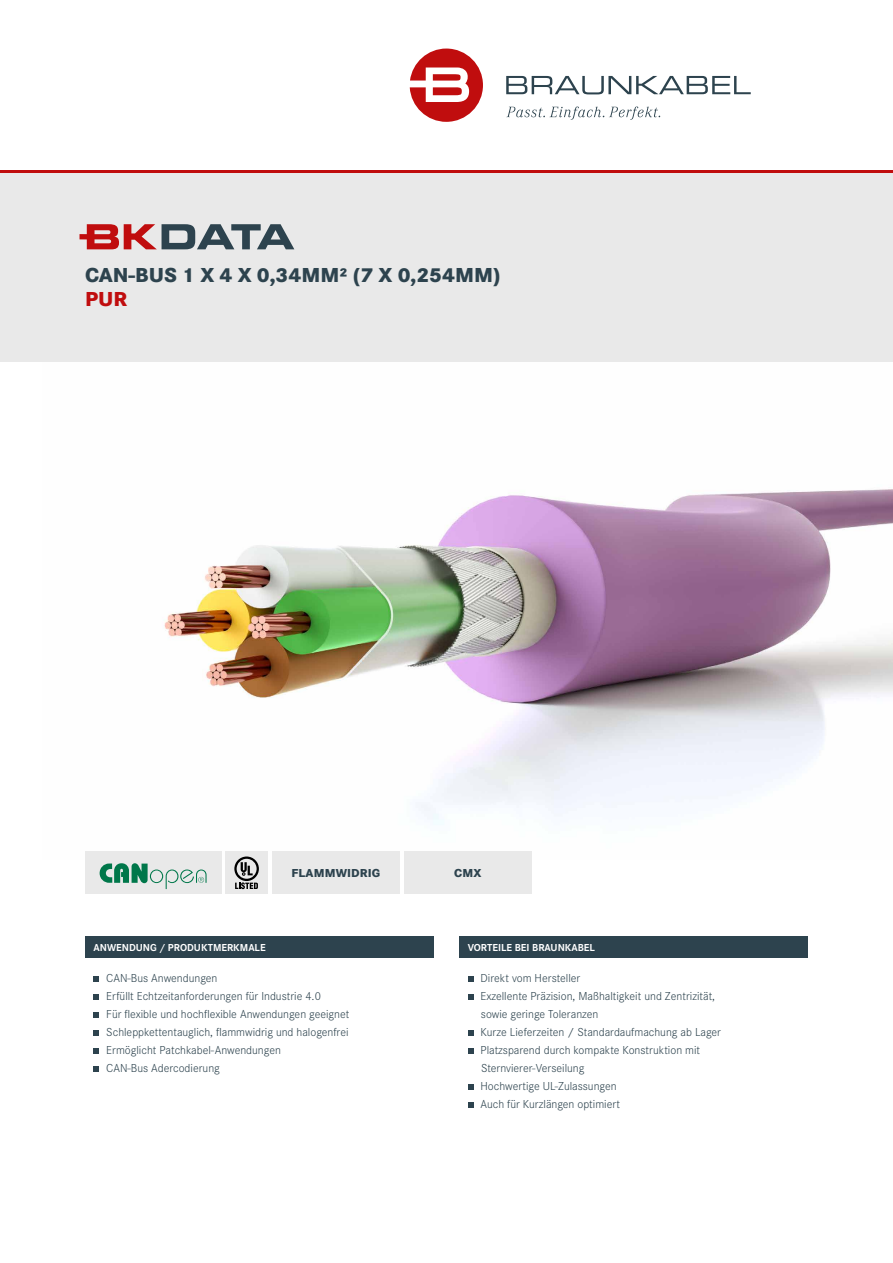
<style>
.page{position:relative;width:893px;height:1263px;background:#fff}
.page>*{position:absolute;margin:0;border:0;box-sizing:border-box;transform-origin:0 0}
.t1{font:800 21px "Corporate S";color:#2d434e}
.t2{font:800 21px "Corporate S";color:#c00d0e}
.t3{font:300 12px/18px "Corporate S";color:#2d434e}
.t4{font:800 12px "Corporate S";letter-spacing:.01em;color:#2d434e}
.t5{font:700 10.5px "Corporate S";color:#fff}
</style>
<div class="page">
<img style="left:43px;top:361px;width:850px;height:499px">
<div style="left:0;top:170px;width:893px;height:191px;background:#e9e9e9"></div>
<hr style="left:0;top:170px;width:893px;height:2px;background:#c00d0e">
<svg style="left:80px;top:224px;width:214px;height:25px"></svg>
<div style="left:85px;top:851px;width:136px;height:43px;background:#e9e9e9"></div>
<div style="left:272px;top:851px;width:128px;height:43px;background:#e9e9e9"></div>
<div style="left:404px;top:851px;width:127px;height:43px;background:#e9e9e9"></div>
<div style="left:225px;top:851px;width:43px;height:43px;background:#e9e9e9"></div>
<svg style="left:234px;top:856px;width:25px;height:33px"></svg>
<div style="left:85px;top:936px;width:349px;height:22px;background:#2d434e"></div>
<div style="left:459px;top:936px;width:349px;height:22px;background:#2d434e"></div>
<svg style="left:100px;top:863px;width:107px;height:26px"></svg>
<svg style="left:410px;top:49px;width:73px;height:73px"></svg>
<svg style="left:506px;top:76px;width:245px;height:18px"></svg>
<svg style="left:506px;top:107px;width:154px;height:13px"></svg>
<svg style="left:94px;top:977px;width:5px;height:5px"></svg>
<svg style="left:94px;top:995px;width:5px;height:5px"></svg>
<svg style="left:94px;top:1013px;width:5px;height:5px"></svg>
<svg style="left:94px;top:1031px;width:5px;height:5px"></svg>
<svg style="left:94px;top:1049px;width:5px;height:5px"></svg>
<svg style="left:94px;top:1067px;width:5px;height:5px"></svg>
<svg style="left:468px;top:977px;width:5px;height:5px"></svg>
<svg style="left:468px;top:995px;width:5px;height:5px"></svg>
<svg style="left:468px;top:1031px;width:5px;height:5px"></svg>
<svg style="left:468px;top:1049px;width:5px;height:5px"></svg>
<svg style="left:468px;top:1085px;width:5px;height:5px"></svg>
<svg style="left:468px;top:1103px;width:5px;height:5px"></svg>
<h1 class="t1" style="left:85px;top:260px;width:417px">CAN-BUS 1 X 4 X 0,34MM² (7 X 0,254MM)</h1>
<h1 class="t2" style="left:85px;top:284px;width:44px">PUR</h1>
<p class="t4" style="left:291px;top:864px;width:90px">FLAMMWIDRIG</p>
<p class="t4" style="left:454px;top:864px;width:29px">CMX</p>
<p class="t5" style="left:94px;top:940px;width:174px">ANWENDUNG / PRODUKTMERKMALE</p>
<p class="t5" style="left:468px;top:940px;width:129px">VORTEILE BEI BRAUNKABEL</p>
<p class="t3" style="left:106px;top:969px;width:244px">CAN-Bus Anwendungen<br>Erfüllt Echtzeitanforderungen für Industrie 4.0<br>Für flexible und hochflexible Anwendungen geeignet Schleppkettentauglich, flammwidrig und halogenfrei Ermöglicht Patchkabel-Anwendungen<br>CAN-Bus Adercodierung</p>
<p class="t3" style="left:480px;top:969px;width:242px">Direkt vom Hersteller<br>Exzellente Präzision, Maßhaltigkeit und Zentrizität, sowie geringe Toleranzen<br>Kurze Lieferzeiten / Standardaufmachung ab Lager Platzsparend durch kompakte Konstruktion mit Sternvierer-Verseilung<br>Hochwertige UL-Zulassungen<br>Auch für Kurzlängen optimiert</p>
</div>
